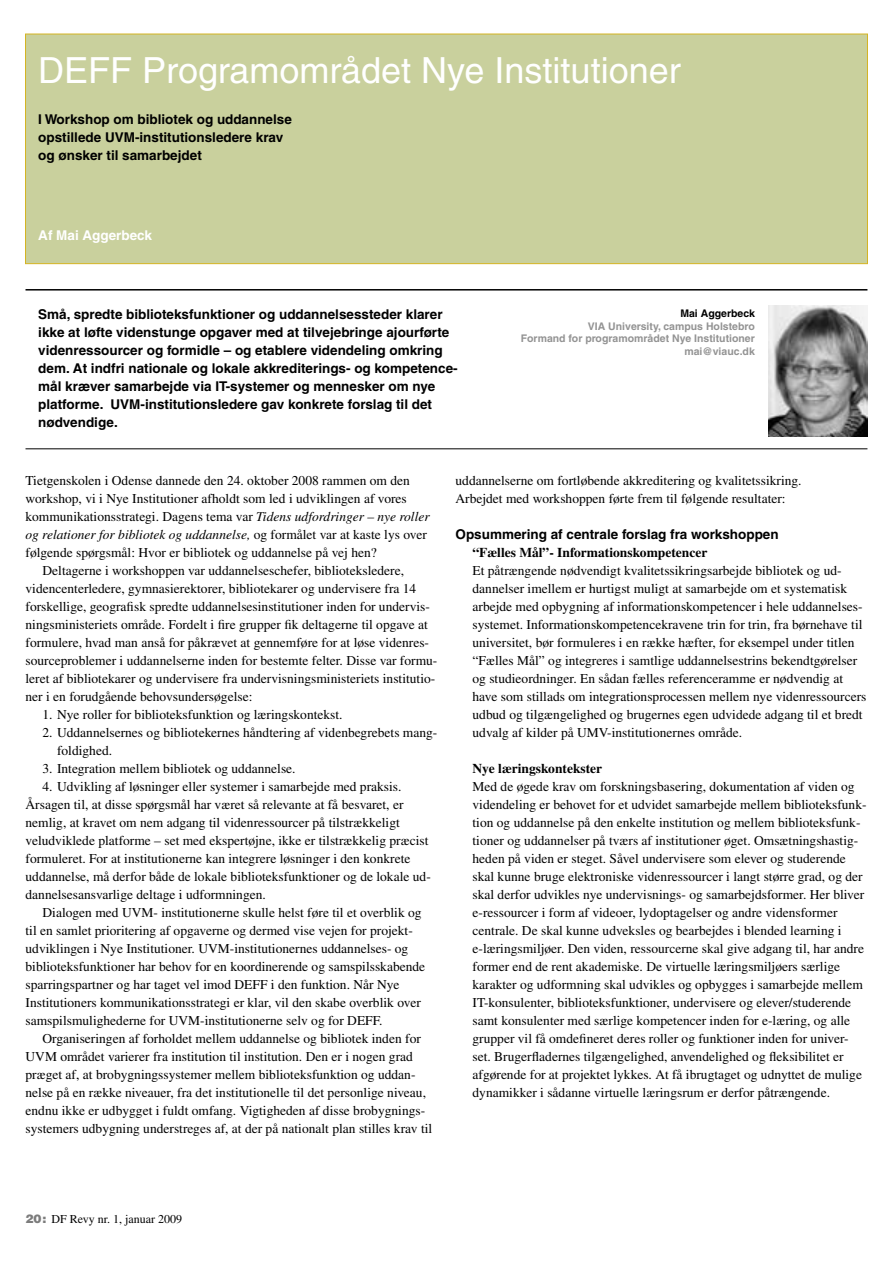
<style>
.page{position:relative;width:893px;height:1263px;background:#fff}
.page>*{position:absolute;margin:0;border:0;box-sizing:border-box;transform-origin:0 0}
.t1{font:36px "Helvetica";color:#fff}
.t2{font:13.5px/18px "Times";color:#000}
.t3{font:700 13.5px/18px "Helvetica";color:#000}
.t4{font:italic 13.5px "Times";color:#000}
.t5{font:700 13.5px "Times";color:#000}
.t6{font:700 13.5px "Helvetica";color:#fff}
.t7{font:12px "Times";color:#000}
.t8{font:700 10.5px/12.6px "Helvetica";color:#939393;text-align:right}
.t9{font:700 10.5px "Helvetica";color:#000}
.s1{font-style:italic}
.s2{font-style:normal}
.s3{font-family:"Helvetica";font-weight:900;color:#7c7c7c}
</style>
<div class="page">
<img style="left:769px;top:305px;width:98px;height:132px">
<hr style="left:26px;top:449px;width:841px;height:1px;background:#000">
<hr style="left:26px;top:289px;width:841px;height:2px;background:#000">
<div style="left:25px;top:34px;width:843px;height:230px;background:#c9d09d;border:1px solid #d4b422"></div>
<h1 class="t1" style="left:38px;top:50px;width:644px">DEFF Programområdet Nye I nstitutioner</h1>
<p class="t3" style="left:38px;top:110px;width:255px">I Workshop om bibliotek og uddannelse opstillede UVM-institutionsledere krav og ønsker til samarbejdet</p>
<p class="t6" style="left:38px;top:227px;width:115px">Af Mai Aggerbeck</p>
<p class="t3" style="left:38px;top:305px;width:421px">Små, spredte biblioteksfunktioner og uddannelsessteder klarer ikke at løfte videnstunge opgaver med at tilvejebringe ajourførte videnressourcer og formidle – og etablere videndeling omkring dem. At indfri nationale og lokale akkrediterings- og kompetence&shy;mål kræver samarbejde via IT-systemer og mennesker om nye platforme. UVM-institutionsledere gav konkrete forslag til det nødvendige.</p>
<p class="t9" style="left:680px;top:307px;width:76px">Mai Aggerbeck</p>
<p class="t8" style="left:521px;top:319px;width:236px">VIA University, campus Holstebro<br>Formand for programområdet Nye Institutioner mai@viauc.dk</p>
<p class="t2" style="left:26px;top:471px;width:386px">Tietgenskolen i Odense dannede den 24. oktober 2008 rammen om den</p>
<p class="t2" style="left:26px;top:489px;width:383px">workshop, vi i Nye Institutioner afholdt som led i udviklingen af vores</p>
<p class="t2" style="left:26px;top:507px;width:406px">kommunikationsstrategi. Dagens tema var <span class="s1">Tidens udfordringer – nye roller</span></p>
<p class="t4" style="left:26px;top:527px;width:403px">og relationer for bibliotek og uddannelse, <span class="s2">og formålet var at kaste lys over</span></p>
<p class="t2" style="left:26px;top:543px;width:353px">følgende spørgsmål: Hvor er bibliotek og uddannelse på vej hen?</p>
<p class="t2" style="left:43px;top:561px;width:363px">Deltagerne i workshoppen var uddannelseschefer, biblioteksledere,</p>
<p class="t2" style="left:26px;top:579px;width:392px">videncenterledere, gymnasierektorer, bibliotekarer og undervisere fra 14</p>
<p class="t2" style="left:26px;top:597px;width:406px">forskellige, geografisk spredte uddannelsesinstitutioner inden for undervis-</p>
<p class="t2" style="left:26px;top:615px;width:404px">ningsministeriets område. Fordelt i fire grupper fik deltagerne til opgave at</p>
<p class="t2" style="left:26px;top:633px;width:405px">formulere, hvad man anså for påkrævet at gennemføre for at løse videnres-</p>
<p class="t2" style="left:26px;top:651px;width:413px">sourceproblemer i uddannelserne inden for bestemte felter. Disse var formu-</p>
<p class="t2" style="left:26px;top:669px;width:411px">leret af bibliotekarer og undervisere fra undervisningsministeriets institutio-</p>
<p class="t2" style="left:26px;top:687px;width:228px">ner i en forudgående behovsundersøgelse:</p>
<p class="t2" style="left:43px;top:705px;width:302px">1. Nye roller for biblioteksfunktion og læringskontekst.</p>
<p class="t2" style="left:57px;top:723px;width:382px;text-indent:-14px">2. Uddannelsernes og bibliotekernes håndtering af videnbegrebets mang&shy;foldighed.</p>
<p class="t2" style="left:43px;top:759px;width:255px">3. Integration mellem bibliotek og uddannelse.</p>
<p class="t2" style="left:26px;top:777px;width:407px;text-indent:17px">4. Udvikling af løsninger eller systemer i samarbejde med praksis.<br>Årsagen til, at disse spørgsmål har været så relevante at få besvaret, er nemlig, at kravet om nem adgang til videnressourcer på tilstrækkeligt veludviklede platforme – set med ekspertøjne, ikke er tilstrækkelig præcist formuleret. For at institutionerne kan integrere løsninger i den konkrete uddannelse, må derfor både de lokale biblioteksfunktioner og de lokale ud&shy;dannelsesansvarlige deltage i udformningen.</p>
<p class="t2" style="left:26px;top:903px;width:401px;text-indent:17px">Dialogen med UVM- institutionerne skulle helst føre til et overblik og til en samlet prioritering af opgaverne og dermed vise vejen for projekt&shy;udviklingen i Nye Institutioner. UVM-institutionernes uddannelses- og biblioteksfunktioner har behov for en koordinerende og samspilsskabende sparringspartner og har taget vel imod DEFF i den funktion. Når Nye Institutioners kommunikationsstrategi er klar, vil den skabe overblik over samspilsmulighederne for UVM-institutionerne selv og for DEFF.</p>
<p class="t2" style="left:26px;top:1029px;width:408px;text-indent:17px">Organiseringen af forholdet mellem uddannelse og bibliotek inden for UVM området varierer fra institution til institution. Den er i nogen grad præget af, at brobygningssystemer mellem biblioteksfunktion og uddan&shy;nelse på en række niveauer, fra det institutionelle til det personlige niveau, endnu ikke er udbygget i fuldt omfang. Vigtigheden af disse brobygnings&shy;systemers udbygning understreges af, at der på nationalt plan stilles krav til</p>
<p class="t2" style="left:455px;top:471px;width:348px">uddannelserne om fortløbende akkreditering og kvalitetssikring.<br>Arbejdet med workshoppen førte frem til følgende resultater:</p>
<p class="t3" style="left:455px;top:525px;width:325px">Opsummering af centrale forslag fra workshoppen</p>
<p class="t5" style="left:472px;top:544px;width:236px">“Fælles Mål”- Informationskompetencer</p>
<p class="t2" style="left:472px;top:561px;width:395px">Et påtrængende nødvendigt kvalitetssikringsarbejde bibliotek og ud&shy;dannelser imellem er hurtigst muligt at samarbejde om et systematisk arbejde med opbygning af informationskompetencer i hele uddannelses&shy;systemet. Informationskompetencekravene trin for trin, fra børnehave til universitet, bør formuleres i en række hæfter, for eksempel under titlen “Fælles Mål” og integreres i samtlige uddannelsestrins bekendtgørelser og studieordninger. En sådan fælles referenceramme er nødvendig at have som stillads om integrationsprocessen mellem nye videnressourcers udbud og tilgængelighed og brugernes egen udvidede adgang til et bredt udvalg af kilder på UMV-institutionernes område.</p>
<p class="t5" style="left:472px;top:760px;width:131px">Nye læringskontekster</p>
<p class="t2" style="left:472px;top:777px;width:396px">Med de øgede krav om forskningsbasering, dokumentation af viden og videndeling er behovet for et udvidet samarbejde mellem biblioteksfunk&shy;tion og uddannelse på den enkelte institution og mellem biblioteksfunk&shy;tioner og uddannelser på tværs af institutioner øget. Omsætningshastig&shy;heden på viden er steget. Såvel undervisere som elever og studerende skal kunne bruge elektroniske videnressourcer i langt større grad, og der skal derfor udvikles nye undervisnings- og samarbejdsformer. Her bliver e-ressourcer i form af videoer, lydoptagelser og andre vidensformer centrale. De skal kunne udveksles og bearbejdes i blended learning i e-læringsmiljøer. Den viden, ressourcerne skal give adgang til, har andre former end de rent akademiske. De virtuelle læringsmiljøers særlige karakter og udformning skal udvikles og opbygges i samarbejde mellem IT-konsulenter, biblioteksfunktioner, undervisere og elever/studerende samt konsulenter med særlige kompetencer inden for e-læring, og alle grupper vil få omdefineret deres roller og funktioner inden for univer&shy;set. Brugerfladernes tilgængelighed, anvendelighed og fleksibilitet er afgørende for at projektet lykkes. At få ibrugtaget og udnyttet de mulige dynamikker i sådanne virtuelle læringsrum er derfor påtrængende.</p>
<p class="t7" style="left:26px;top:1212px;width:158px"><span class="s3">20 :</span> DF Revy nr. 1, januar 2009</p>
</div>
